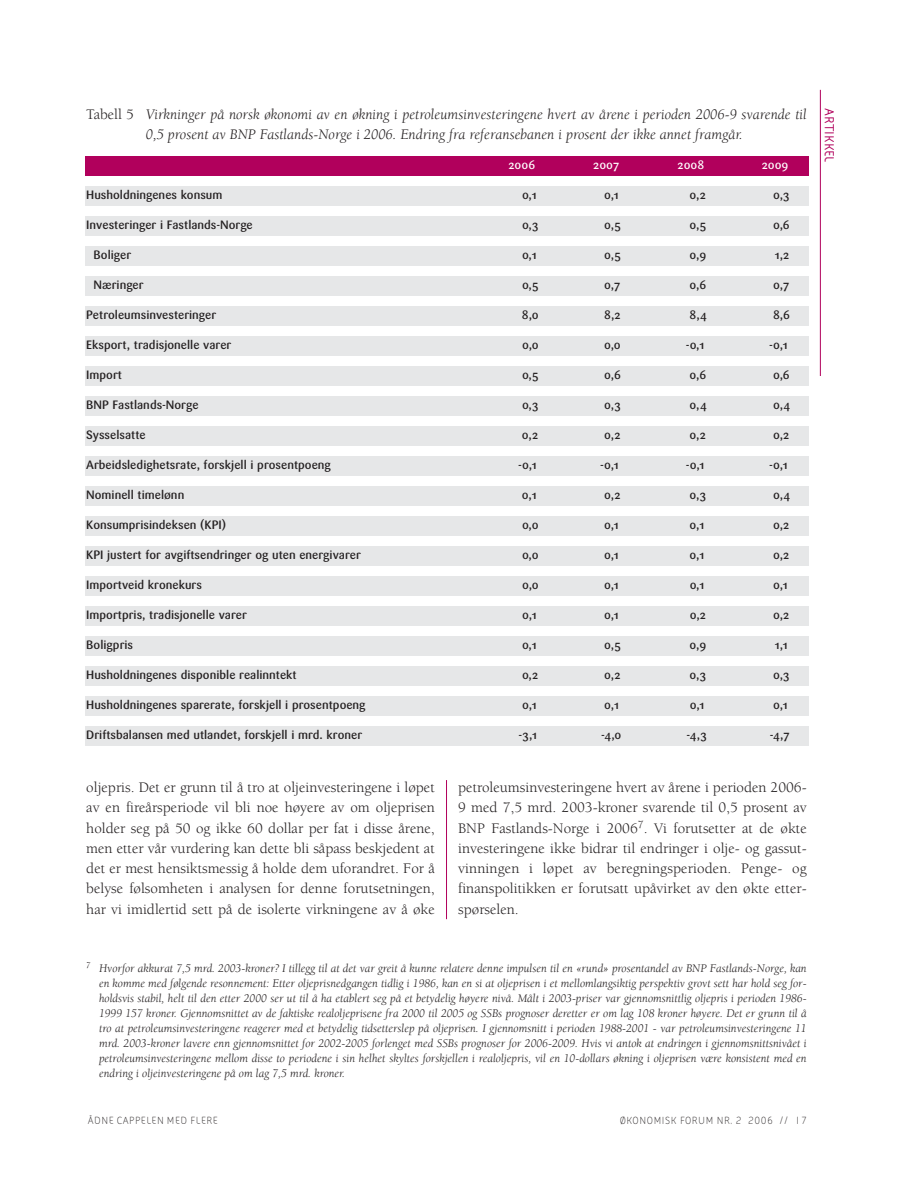
<style>
.page{position:relative;width:915px;height:1191px;background:#fff}
.page>*{position:absolute;margin:0;border:0;box-sizing:border-box;transform-origin:0 0}
.t1{font:15px/20.2px "Berkeley";color:#231f20;text-align:justify}
.t2{font:italic 15px/20.2px "Berkeley";color:#231f20;text-align:center}
.t3{font:700 13.5px "FS Sophie";color:#b1005c}
.t4{font:italic 12px/15px "Berkeley";color:#231f20;text-align:justify}
.t5{font:500 12px "Sari";color:#231f20}
.t6{font:500 12px "Sari";color:#fff}
.t7{font:10.5px "FS Sophie";letter-spacing:.055em;color:#231f20}
.s1{font-style:normal}
</style>
<div class="page">
<hr style="left:819px;top:90px;width:1px;height:286px;background:#b1005c">
<hr style="left:446px;top:780px;width:1px;height:139px;background:#b1005c">
<div style="left:85px;top:156px;width:723px;height:20px;background:#b1005c"></div>
<div style="left:85px;top:186px;width:723px;height:20px;background:#e6e7e8"></div>
<div style="left:85px;top:216px;width:723px;height:20px;background:#e6e7e8"></div>
<div style="left:85px;top:246px;width:723px;height:20px;background:#e6e7e8"></div>
<div style="left:85px;top:276px;width:723px;height:20px;background:#e6e7e8"></div>
<div style="left:85px;top:306px;width:723px;height:20px;background:#e6e7e8"></div>
<div style="left:85px;top:336px;width:723px;height:20px;background:#e6e7e8"></div>
<div style="left:85px;top:366px;width:723px;height:20px;background:#e6e7e8"></div>
<div style="left:85px;top:396px;width:723px;height:20px;background:#e6e7e8"></div>
<div style="left:85px;top:426px;width:723px;height:20px;background:#e6e7e8"></div>
<div style="left:85px;top:456px;width:723px;height:20px;background:#e6e7e8"></div>
<div style="left:85px;top:486px;width:723px;height:20px;background:#e6e7e8"></div>
<div style="left:85px;top:516px;width:723px;height:20px;background:#e6e7e8"></div>
<div style="left:85px;top:546px;width:723px;height:20px;background:#e6e7e8"></div>
<div style="left:85px;top:576px;width:723px;height:20px;background:#e6e7e8"></div>
<div style="left:85px;top:606px;width:723px;height:20px;background:#e6e7e8"></div>
<div style="left:85px;top:636px;width:723px;height:20px;background:#e6e7e8"></div>
<div style="left:85px;top:666px;width:723px;height:20px;background:#e6e7e8"></div>
<div style="left:85px;top:696px;width:723px;height:20px;background:#e6e7e8"></div>
<div style="left:85px;top:726px;width:723px;height:20px;background:#e6e7e8"></div>
<p class="t2" style="left:86px;top:105px;width:721px"><span class="s1">Tabell 5</span> Virkninger på norsk økonomi av en økning i petroleumsinvesteringene hvert av årene i perioden 2006-9 svarende til<br>0,5 prosent av BNP Fastlands-Norge i 2006. Endring fra referansebanen i prosent der ikke annet framgår.</p>
<p class="t6" style="left:508px;top:161px;width:28px">2006</p>
<p class="t6" style="left:593px;top:161px;width:28px">2007</p>
<p class="t6" style="left:677px;top:161px;width:28px">2008</p>
<p class="t6" style="left:761px;top:161px;width:28px">2009</p>
<p class="t5" style="left:86px;top:191px;width:138px">Husholdningenes konsum</p>
<p class="t5" style="left:522px;top:191px;width:16px">0,1</p>
<p class="t5" style="left:604px;top:191px;width:16px">0,1</p>
<p class="t5" style="left:689px;top:191px;width:18px">0,2</p>
<p class="t5" style="left:772px;top:191px;width:18px">0,3</p>
<p class="t5" style="left:86px;top:221px;width:168px">Investeringer i Fastlands-Norge</p>
<p class="t5" style="left:522px;top:221px;width:18px">0,3</p>
<p class="t5" style="left:604px;top:221px;width:18px">0,5</p>
<p class="t5" style="left:689px;top:221px;width:18px">0,5</p>
<p class="t5" style="left:772px;top:221px;width:18px">0,6</p>
<p class="t5" style="left:94px;top:251px;width:39px">Boliger</p>
<p class="t5" style="left:522px;top:251px;width:16px">0,1</p>
<p class="t5" style="left:604px;top:251px;width:18px">0,5</p>
<p class="t5" style="left:689px;top:251px;width:18px">0,9</p>
<p class="t5" style="left:774px;top:251px;width:16px">1,2</p>
<p class="t5" style="left:94px;top:281px;width:52px">Næringer</p>
<p class="t5" style="left:522px;top:281px;width:18px">0,5</p>
<p class="t5" style="left:604px;top:281px;width:18px">0,7</p>
<p class="t5" style="left:689px;top:281px;width:18px">0,6</p>
<p class="t5" style="left:772px;top:281px;width:18px">0,7</p>
<p class="t5" style="left:86px;top:311px;width:131px">Petroleumsinvesteringer</p>
<p class="t5" style="left:522px;top:311px;width:18px">8,0</p>
<p class="t5" style="left:604px;top:311px;width:18px">8,2</p>
<p class="t5" style="left:689px;top:311px;width:19px">8,4</p>
<p class="t5" style="left:772px;top:311px;width:18px">8,6</p>
<p class="t5" style="left:86px;top:341px;width:147px">Eksport, tradisjonelle varer</p>
<p class="t5" style="left:522px;top:341px;width:18px">0,0</p>
<p class="t5" style="left:604px;top:341px;width:18px">0,0</p>
<p class="t5" style="left:685px;top:341px;width:20px">-0,1</p>
<p class="t5" style="left:768px;top:341px;width:20px">-0,1</p>
<p class="t5" style="left:86px;top:371px;width:37px">Import</p>
<p class="t5" style="left:522px;top:371px;width:18px">0,5</p>
<p class="t5" style="left:604px;top:371px;width:18px">0,6</p>
<p class="t5" style="left:689px;top:371px;width:18px">0,6</p>
<p class="t5" style="left:772px;top:371px;width:18px">0,6</p>
<p class="t5" style="left:86px;top:401px;width:114px">BNP Fastlands-Norge</p>
<p class="t5" style="left:522px;top:401px;width:18px">0,3</p>
<p class="t5" style="left:604px;top:401px;width:18px">0,3</p>
<p class="t5" style="left:689px;top:401px;width:19px">0,4</p>
<p class="t5" style="left:772px;top:401px;width:19px">0,4</p>
<p class="t5" style="left:86px;top:431px;width:61px">Sysselsatte</p>
<p class="t5" style="left:522px;top:431px;width:18px">0,2</p>
<p class="t5" style="left:604px;top:431px;width:18px">0,2</p>
<p class="t5" style="left:689px;top:431px;width:18px">0,2</p>
<p class="t5" style="left:772px;top:431px;width:18px">0,2</p>
<p class="t5" style="left:86px;top:461px;width:246px">Arbeidsledighetsrate, forskjell i prosentpoeng</p>
<p class="t5" style="left:518px;top:461px;width:20px">-0,1</p>
<p class="t5" style="left:600px;top:461px;width:20px">-0,1</p>
<p class="t5" style="left:685px;top:461px;width:20px">-0,1</p>
<p class="t5" style="left:768px;top:461px;width:20px">-0,1</p>
<p class="t5" style="left:86px;top:491px;width:99px">Nominell timelønn</p>
<p class="t5" style="left:522px;top:491px;width:16px">0,1</p>
<p class="t5" style="left:604px;top:491px;width:18px">0,2</p>
<p class="t5" style="left:689px;top:491px;width:18px">0,3</p>
<p class="t5" style="left:772px;top:491px;width:19px">0,4</p>
<p class="t5" style="left:86px;top:521px;width:141px">Konsumprisindeksen (KPI)</p>
<p class="t5" style="left:522px;top:521px;width:18px">0,0</p>
<p class="t5" style="left:604px;top:521px;width:16px">0,1</p>
<p class="t5" style="left:689px;top:521px;width:16px">0,1</p>
<p class="t5" style="left:772px;top:521px;width:18px">0,2</p>
<p class="t5" style="left:86px;top:551px;width:276px">KPI justert for avgiftsendringer og uten energivarer</p>
<p class="t5" style="left:522px;top:551px;width:18px">0,0</p>
<p class="t5" style="left:604px;top:551px;width:16px">0,1</p>
<p class="t5" style="left:689px;top:551px;width:16px">0,1</p>
<p class="t5" style="left:772px;top:551px;width:18px">0,2</p>
<p class="t5" style="left:86px;top:581px;width:117px">Importveid kronekurs</p>
<p class="t5" style="left:522px;top:581px;width:18px">0,0</p>
<p class="t5" style="left:604px;top:581px;width:16px">0,1</p>
<p class="t5" style="left:689px;top:581px;width:16px">0,1</p>
<p class="t5" style="left:772px;top:581px;width:16px">0,1</p>
<p class="t5" style="left:86px;top:611px;width:162px">Importpris, tradisjonelle varer</p>
<p class="t5" style="left:522px;top:611px;width:16px">0,1</p>
<p class="t5" style="left:604px;top:611px;width:16px">0,1</p>
<p class="t5" style="left:689px;top:611px;width:18px">0,2</p>
<p class="t5" style="left:772px;top:611px;width:18px">0,2</p>
<p class="t5" style="left:86px;top:641px;width:48px">Boligpris</p>
<p class="t5" style="left:522px;top:641px;width:16px">0,1</p>
<p class="t5" style="left:604px;top:641px;width:18px">0,5</p>
<p class="t5" style="left:689px;top:641px;width:18px">0,9</p>
<p class="t5" style="left:774px;top:641px;width:15px">1,1</p>
<p class="t5" style="left:86px;top:671px;width:212px">Husholdningenes disponible realinntekt</p>
<p class="t5" style="left:522px;top:671px;width:18px">0,2</p>
<p class="t5" style="left:604px;top:671px;width:18px">0,2</p>
<p class="t5" style="left:689px;top:671px;width:18px">0,3</p>
<p class="t5" style="left:772px;top:671px;width:18px">0,3</p>
<p class="t5" style="left:86px;top:701px;width:281px">Husholdningenes sparerate, forskjell i prosentpoeng</p>
<p class="t5" style="left:522px;top:701px;width:16px">0,1</p>
<p class="t5" style="left:604px;top:701px;width:16px">0,1</p>
<p class="t5" style="left:689px;top:701px;width:16px">0,1</p>
<p class="t5" style="left:772px;top:701px;width:16px">0,1</p>
<p class="t5" style="left:86px;top:731px;width:277px">Driftsbalansen med utlandet, forskjell i mrd. kroner</p>
<p class="t5" style="left:518px;top:731px;width:20px">-3,1</p>
<p class="t5" style="left:600px;top:731px;width:22px">-4,0</p>
<p class="t5" style="left:686px;top:731px;width:22px">-4,3</p>
<p class="t5" style="left:769px;top:731px;width:21px">-4,7</p>
<p class="t1" style="left:86px;top:778px;width:350px">oljepris. Det er grunn til å tro at oljeinvesteringene i løpet av en fireårsperiode vil bli noe høyere av om oljeprisen holder seg på 50 og ikke 60 dollar per fat i disse årene, men etter vår vurdering kan dette bli såpass beskjedent at det er mest hensiktsmessig å holde dem uforandret. For å belyse følsomheten i analysen for denne forutsetningen, har vi imidlertid sett på de isolerte virkningene av å øke</p>
<p class="t1" style="left:458px;top:778px;width:350px">petroleumsinvesteringene hvert av årene i perioden 2006- 9 med 7,5 mrd. 2003-kroner svarende til 0,5 prosent av BNP Fastlands-Norge i 2006<sup>7</sup>. Vi forutsetter at de økte investeringene ikke bidrar til endringer i olje- og gassut&shy;vinningen i løpet av beregningsperioden. Penge- og finanspolitikken er forutsatt upåvirket av den økte etter&shy;spørselen.</p>
<p class="t3" style="left:834px;top:108px;width:55px;rotate:90deg">ARTIKKEL</p>
<p class="t4" style="left:99px;top:962px;width:709px;text-indent:-13px"><sup>7</sup> Hvorfor akkurat 7,5 mrd. 2003-kroner? I tillegg til at det var greit å kunne relatere denne impulsen til en «rund» prosentandel av BNP Fastlands-Norge, kan en komme med følgende resonnement: Etter oljeprisnedgangen tidlig i 1986, kan en si at oljeprisen i et mellomlangsiktig perspektiv grovt sett har hold seg for&shy;holdsvis stabil, helt til den etter 2000 ser ut til å ha etablert seg på et betydelig høyere nivå. Målt i 2003-priser var gjennomsnittlig oljepris i perioden 1986- 1999 157 kroner. Gjennomsnittet av de faktiske realoljeprisene fra 2000 til 2005 og SSBs prognoser deretter er om lag 108 kroner høyere. Det er grunn til å tro at petroleumsinvesteringene reagerer med et betydelig tidsetterslep på oljeprisen. I gjennomsnitt i perioden 1988-2001 - var petroleumsinvesteringene 11 mrd. 2003-kroner lavere enn gjennomsnittet for 2002-2005 forlenget med SSBs prognoser for 2006-2009. Hvis vi antok at endringen i gjennomsnittsnivået i petroleumsinvesteringene mellom disse to periodene i sin helhet skyltes forskjellen i realoljepris, vil en 10-dollars økning i oljeprisen være konsistent med en endring i oljeinvesteringene på om lag 7,5 mrd. kroner.</p>
<p class="t7" style="left:88px;top:1115px;width:131px">ÅDNE CAPPELEN MED FLERE</p>
<p class="t7" style="left:619px;top:1115px;width:188px">ØKONOMISK FORUM NR. 2 2006 // 17</p>
</div>
